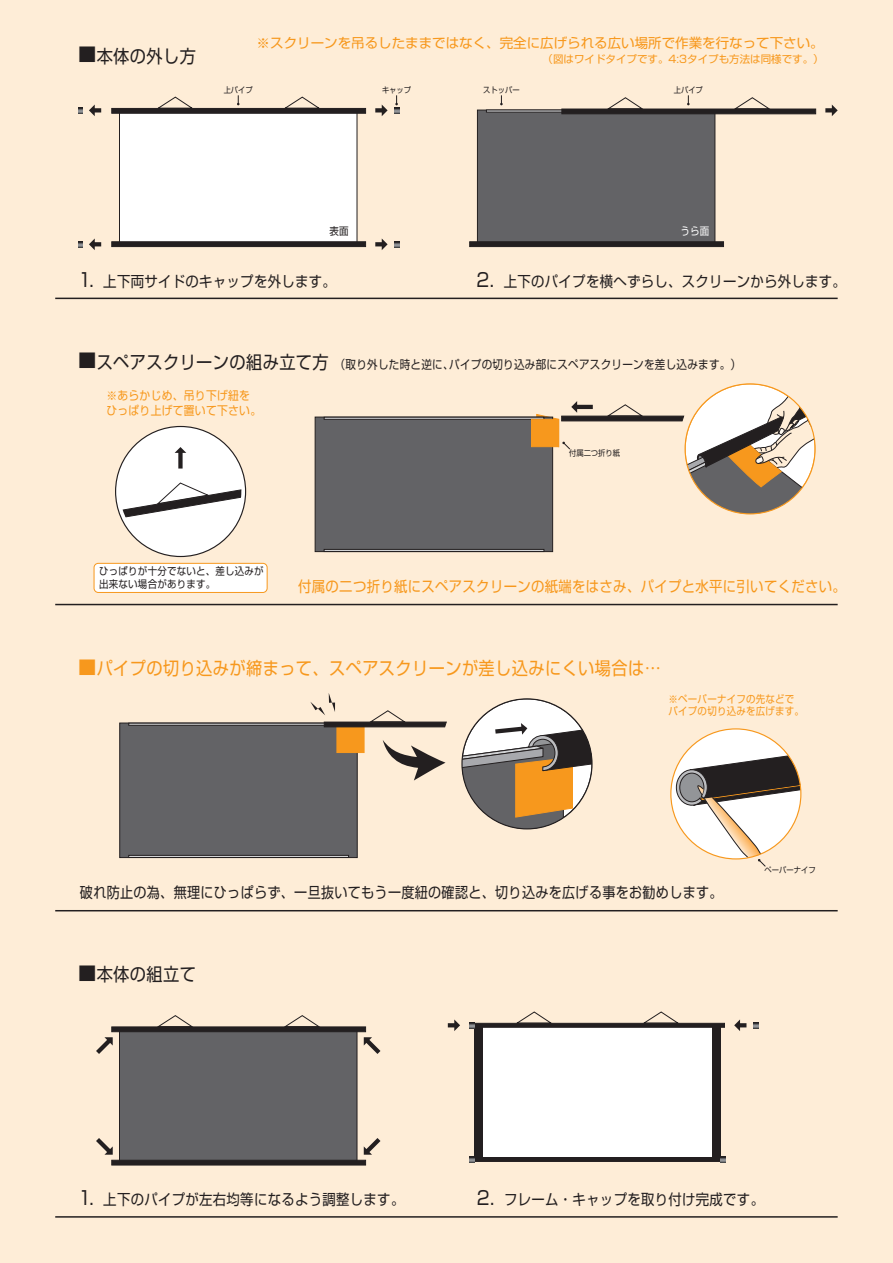
<style>
.page{position:relative;width:893px;height:1263px;background:#feedd7}
.page>*{position:absolute;margin:0;border:0;box-sizing:border-box;transform-origin:0 0}
.t1{font:18px "Shin Go";letter-spacing:.025em;color:#f7981d}
.t2{font:18px "Shin Go";letter-spacing:.025em;color:#231f20}
.t3{font:14.85px "Shin Go";letter-spacing:.025em;color:#231f20;scale:.9 1}
.t4{font:14.85px "Shin Go";letter-spacing:.025em;color:#231f20;scale:.88 1}
.t5{font:14.85px "Shin Go";letter-spacing:.025em;color:#f7981d;scale:.9 1}
.t6{font:13.5px "Shin Go";color:#f7981d}
.t7{font:12px "Shin Go";letter-spacing:.025em;color:#231f20;scale:.88 1}
.t8{font:12px/14.4px "Shin Go";letter-spacing:.025em;color:#f7981d;scale:.9 1}
.t9{font:10.5px/12.6px "Shin Go";letter-spacing:.025em;color:#231f20;scale:.9 1}
.t10{font:10.5px "Shin Go";color:#f7981d}
.t11{font:10.5px/12.6px "Shin Go";letter-spacing:.025em;color:#f7981d;scale:.9 1}
.t12{font:10.5px "Shin Go";color:#fff;scale:.9 1}
.t13{font:8.1px "Shin Go";color:#231f20;scale:.9 1}
.s1{font-size:18.9px}
</style>
<div class="page">
<div style="left:94px;top:563px;width:173px;height:29px;background:#fff;border-radius:4px"></div>
<div style="left:94px;top:563px;width:173px;height:30px;border:1px solid #f7981d;border-radius:4px"></div>
<div style="left:116px;top:426px;width:130px;height:130px;background:#fff;border-radius:50%"></div>
<hr style="left:55px;top:298px;width:783px;height:1px;background:#231f20">
<svg style="left:283px;top:97px;width:37px;height:11px"></svg>
<svg style="left:156px;top:97px;width:37px;height:11px"></svg>
<svg style="left:642px;top:1011px;width:37px;height:12px"></svg>
<svg style="left:515px;top:1011px;width:37px;height:12px"></svg>
<div style="left:119px;top:110px;width:238px;height:135px;background:#fff;border:1px solid #231f20"></div>
<div style="left:112px;top:108px;width:254px;height:5px;background:#231f20"></div>
<div style="left:112px;top:242px;width:254px;height:5px;background:#231f20"></div>
<svg style="left:78px;top:108px;width:5px;height:5px"></svg>
<div style="left:119px;top:723px;width:239px;height:135px;background:#636366;border:1px solid #231f20"></div>
<div style="left:478px;top:1025px;width:238px;height:135px;background:#fff"></div>
<div style="left:475px;top:1024px;width:8px;height:133px;background:#231f20"></div>
<div style="left:712px;top:1024px;width:9px;height:133px;background:#231f20"></div>
<div style="left:470px;top:1023px;width:255px;height:4px;background:#231f20;border:1px solid #231f20"></div>
<div style="left:470px;top:1157px;width:255px;height:5px;background:#231f20"></div>
<svg style="left:753px;top:1022px;width:5px;height:6px"></svg>
<svg style="left:721px;top:1156px;width:4px;height:6px"></svg>
<svg style="left:470px;top:1022px;width:5px;height:6px"></svg>
<svg style="left:470px;top:1156px;width:5px;height:6px"></svg>
<svg style="left:375px;top:105px;width:13px;height:11px"></svg>
<svg style="left:89px;top:105px;width:12px;height:11px"></svg>
<svg style="left:394px;top:242px;width:5px;height:5px"></svg>
<svg style="left:78px;top:242px;width:5px;height:5px"></svg>
<svg style="left:375px;top:238px;width:13px;height:12px"></svg>
<svg style="left:89px;top:238px;width:12px;height:12px"></svg>
<svg style="left:734px;top:1019px;width:12px;height:12px"></svg>
<svg style="left:448px;top:1019px;width:12px;height:12px"></svg>
<svg style="left:237px;top:95px;width:3px;height:10px"></svg>
<svg style="left:283px;top:1015px;width:37px;height:12px"></svg>
<svg style="left:156px;top:1015px;width:37px;height:12px"></svg>
<div style="left:119px;top:1028px;width:238px;height:135px;background:#636366;border:1px solid #231f20"></div>
<div style="left:112px;top:1027px;width:254px;height:5px;background:#231f20"></div>
<div style="left:112px;top:1160px;width:254px;height:5px;background:#231f20"></div>
<svg style="left:394px;top:95px;width:5px;height:18px"></svg>
<svg style="left:733px;top:97px;width:37px;height:12px"></svg>
<svg style="left:607px;top:97px;width:36px;height:12px"></svg>
<div style="left:477px;top:110px;width:238px;height:135px;background:#636366;border:1px solid #231f20"></div>
<div style="left:469px;top:242px;width:255px;height:5px;background:#231f20"></div>
<svg style="left:825px;top:105px;width:13px;height:11px"></svg>
<svg style="left:364px;top:1037px;width:16px;height:17px"></svg>
<svg style="left:364px;top:1138px;width:16px;height:17px"></svg>
<svg style="left:96px;top:1037px;width:17px;height:17px"></svg>
<svg style="left:96px;top:1138px;width:17px;height:17px"></svg>
<svg style="left:687px;top:95px;width:3px;height:10px"></svg>
<svg style="left:500px;top:95px;width:3px;height:10px"></svg>
<hr style="left:486px;top:110px;width:82px;height:2px;background:#d1d2d4">
<div style="left:128px;top:723px;width:221px;height:2px;background:#d1d2d4;border:1px solid #231f20"></div>
<div style="left:128px;top:855px;width:221px;height:3px;background:#d1d2d4;border:1px solid #231f20"></div>
<div style="left:562px;top:109px;width:254px;height:5px;background:#231f20"></div>
<hr style="left:55px;top:604px;width:783px;height:1px;background:#231f20">
<hr style="left:55px;top:910px;width:783px;height:1px;background:#231f20">
<hr style="left:55px;top:1216px;width:783px;height:2px;background:#231f20">
<div style="left:315px;top:417px;width:238px;height:135px;background:#636366;border:1px solid #231f20"></div>
<div style="left:324px;top:417px;width:220px;height:2px;background:#d1d2d4;border:1px solid #231f20"></div>
<div style="left:324px;top:549px;width:220px;height:3px;background:#d1d2d4;border:1px solid #231f20"></div>
<div style="left:531px;top:419px;width:28px;height:28px;background:#f7981d"></div>
<div style="left:337px;top:725px;width:27px;height:28px;background:#f7981d"></div>
<svg style="left:175px;top:447px;width:11px;height:21px"></svg>
<svg style="left:120px;top:482px;width:121px;height:42px"></svg>
<div style="left:671px;top:729px;width:130px;height:130px;background:#fff;border-radius:50%"></div>
<svg style="left:676px;top:752px;width:125px;height:115px"></svg>
<svg style="left:536px;top:388px;width:279px;height:126px"></svg>
<svg style="left:310px;top:693px;width:137px;height:34px"></svg>
<svg style="left:383px;top:740px;width:62px;height:40px"></svg>
<div style="left:462px;top:699px;width:130px;height:130px;background:#fff;border-radius:50%"></div>
<svg style="left:462px;top:723px;width:130px;height:106px"></svg>
<p class="t2" style="left:78px;top:44px;width:119px">■本体の外し方</p>
<p class="t6" style="left:257px;top:33px;width:568px">※スクリーンを吊るしたままではなく、完全に広げられる広い場所で作業を行なって下さい。</p>
<p class="t10" style="left:542px;top:52px;width:283px">（図はワイドタイプです。4:3タイプも方法は同様です。）</p>
<p class="t13" style="left:224px;top:85px;width:34px">上パイプ</p>
<p class="t13" style="left:382px;top:85px;width:34px">キャップ</p>
<p class="t13" style="left:483px;top:85px;width:42px">ストッパー</p>
<p class="t13" style="left:674px;top:85px;width:34px">上パイプ</p>
<p class="t9" style="left:329px;top:224px;width:23px">表面</p>
<p class="t12" style="left:680px;top:224px;width:34px">うら面</p>
<p class="t3" style="left:78px;top:271px;width:288px"><span class="s1">1.</span> 上下両サイドのキャップを外します。</p>
<p class="t3" style="left:476px;top:271px;width:412px"><span class="s1">2.</span> 上下のパイプを横へずらし、スクリーンから外します。</p>
<p class="t2" style="left:78px;top:350px;width:252px">■スペアスクリーンの組み立て方</p>
<p class="t8" style="left:106px;top:388px;width:173px">※あらかじめ、吊り下げ紐をひっぱり上げて置いて下さい。</p>
<p class="t7" style="left:335px;top:356px;width:463px">（取り外した時と逆に、パイプの切り込み部にスペアスクリーンを差し込みます。）</p>
<p class="t13" style="left:569px;top:448px;width:58px">付属二つ折り紙</p>
<p class="t9" style="left:99px;top:564px;width:184px">ひっぱりが十分でないと、差し込みが出来ない場合があります。</p>
<p class="t5" style="left:298px;top:576px;width:610px">付属の二つ折り紙にスペアスクリーンの紙端をはさみ、パイプと水平に引いてください。</p>
<p class="t1" style="left:78px;top:656px;width:584px">■パイプの切り込みが締まって、スペアスクリーンが差し込みにくい場合は…</p>
<p class="t11" style="left:669px;top:692px;width:152px">※ペーパーナイフの先などでパイプの切り込みを広げます。</p>
<p class="t13" style="left:765px;top:865px;width:58px">ペーパーナイフ</p>
<p class="t4" style="left:80px;top:882px;width:732px">破れ防止の為、無理にひっぱらず、一旦抜いてもう一度紐の確認と、切り込みを広げる事をお勧めします。</p>
<p class="t2" style="left:78px;top:962px;width:119px">■本体の組立て</p>
<p class="t3" style="left:78px;top:1190px;width:364px"><span class="s1">1.</span> 上下のパイプが左右均等になるよう調整します。</p>
<p class="t3" style="left:477px;top:1190px;width:321px"><span class="s1">2.</span> フレーム・キャップを取り付け完成です。</p>
</div>
